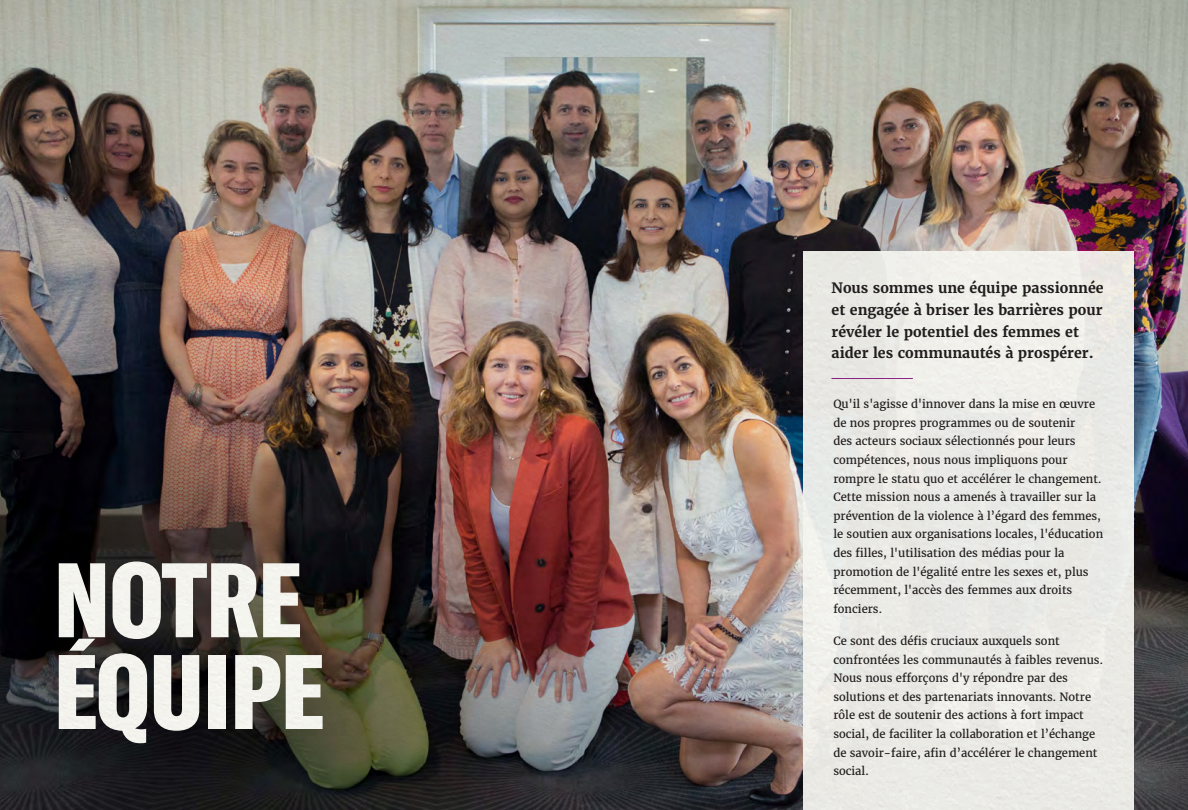
<style>
.page{position:relative;width:1188px;height:810px;background:#fff}
.page>*{position:absolute;margin:0;border:0;box-sizing:border-box;transform-origin:0 0}
.t1{font:900 extra-condensed 104.1px/91.8px "GT America";color:#fff}
.t2{font:700 14.25px/21.6px "Merriweather";color:#231f20}
.t3{font:11.25px/18.6px "Merriweather";color:#231f20}
</style>
<div class="page">
<img style="left:0;top:0;width:1188px;height:810px">
<div style="left:803px;top:251px;width:331px;height:559px;background:#eaeae6"></div>
<hr style="left:832px;top:378px;width:81px;height:1px;background:#90268f">
<hr style="left:594px;top:0;width:1px;height:810px;background:#231f20">
<p class="t1" style="left:54px;top:554px;width:272px">NOTRE<br>ÉQUIPE</p>
<p class="t2" style="left:832px;top:277px;width:274px">Nous sommes une équipe passionnée et engagée à briser les barrières pour révéler le potentiel des femmes et aider les communautés à prospérer.</p>
<p class="t3" style="left:833px;top:395px;width:271px">Qu'il s'agisse d'innover dans la mise en œuvre de nos propres programmes ou de soutenir<br>des acteurs sociaux sélectionnés pour leurs compétences, nous nous impliquons pour rompre le statu quo et accélérer le changement.<br>Cette mission nous a amenés à travailler sur la prévention de la violence à l’égard des femmes, le soutien aux organisations locales, l'éducation des filles, l'utilisation des médias pour la promotion de l'égalité entre les sexes et, plus récemment, l'accès des femmes aux droits fonciers.</p>
<p class="t3" style="left:833px;top:631px;width:271px">Ce sont des défis cruciaux auxquels sont confrontées les communautés à faibles revenus.<br>Nous nous efforçons d'y répondre par des solutions et des partenariats innovants. Notre rôle est de soutenir des actions à fort impact social, de faciliter la collaboration et l’échange de savoir-faire, afin d’accélérer le changement social.</p>
</div>
